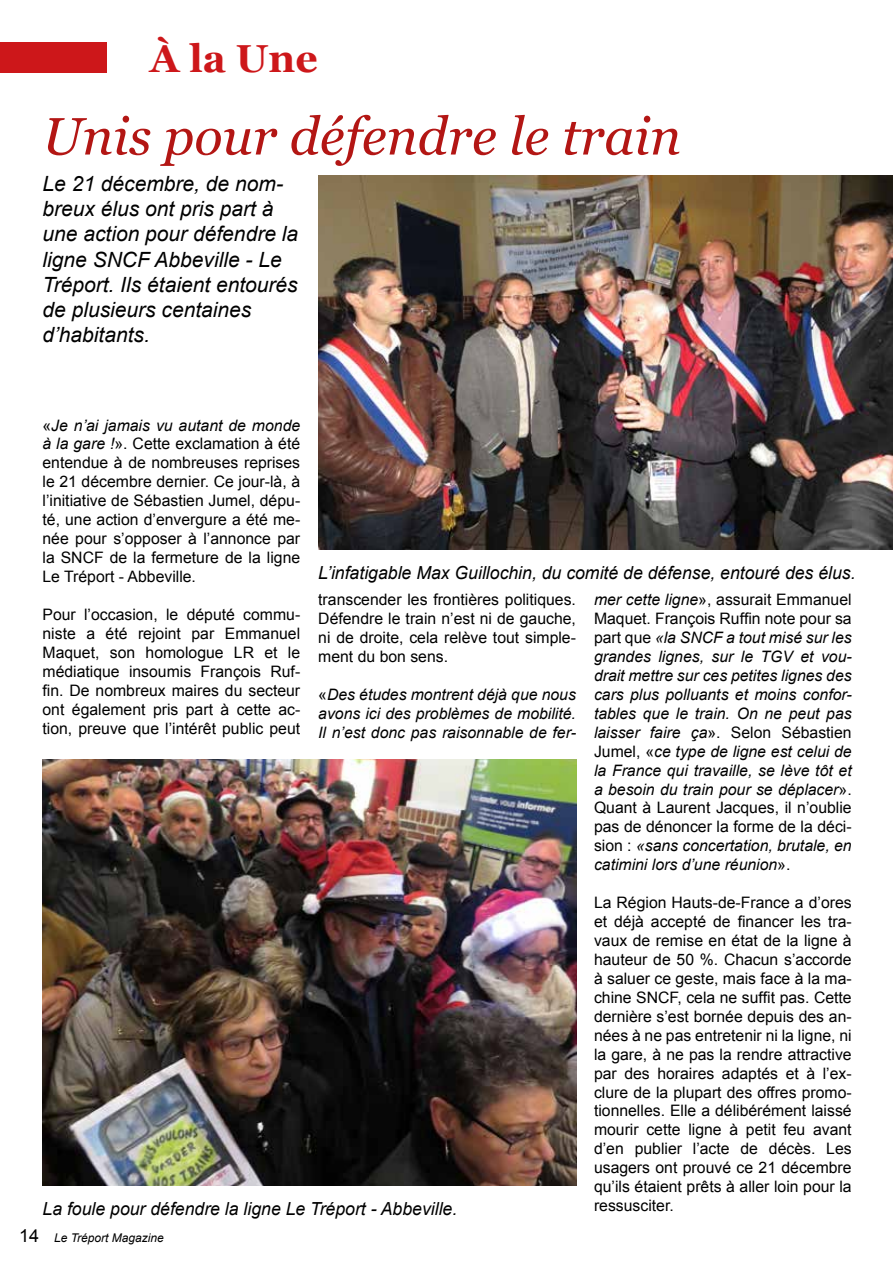
<style>
.page{position:relative;width:893px;height:1263px;background:#fff}
.page>*{position:absolute;margin:0;border:0;box-sizing:border-box;transform-origin:0 0}
.t1{font:italic 52.5px "Georgia";color:#b31614}
.t2{font:700 39px "Georgia";color:#cd171a}
.t3{font:italic 21px/25.2px "Arial";color:#000}
.t4{font:italic 18px "Arial";color:#000}
.t5{font:15.75px/18.9px "Arial";color:#000;text-align:justify}
.t6{font:italic 15.75px/18.9px "Arial";color:#000;text-align:justify}
.t7{font:italic 12px "Arial";color:#000}
.s1{font-style:italic}
.s2{font-style:normal}
.s3{font-style:normal;font-size:18px}
</style>
<div class="page">
<div style="left:0;top:43px;width:106px;height:30px;background:#cd171a"></div>
<img style="left:318px;top:176px;width:575px;height:373px">
<img style="left:43px;top:759px;width:533px;height:427px">
<h2 class="t2" style="left:150px;top:29px;width:169px">À la Une</h2>
<h1 class="t1" style="left:43px;top:98px;width:640px">Unis pour défendre le train</h1>
<h3 class="t3" style="left:43px;top:171px;width:257px">Le 21 décembre, de nom&shy;breux élus ont pris part à une action pour défendre la ligne SNCF Abbeville - Le<br>Tréport. Ils étaient entourés de plusieurs centaines d’habitants.</h3>
<p class="t5" style="left:43px;top:416px;width:259px">«<span class="s1">Je n’ai jamais vu autant de monde à la gare !</span>». Cette exclamation à été entendue à de nombreuses reprises le 21 décembre dernier. Ce jour-là, à l’initiative de Sébastien Jumel, dépu&shy;té, une action d’envergure a été me&shy;née pour s’opposer à l’annonce par la SNCF de la fermeture de la ligne Le Tréport - Abbeville.</p>
<p class="t5" style="left:43px;top:605px;width:259px">Pour l’occasion, le député commu&shy;niste a été rejoint par Emmanuel Maquet, son homologue LR et le médiatique insoumis François Ruf&shy;fin. De nombreux maires du secteur ont également pris part à cette ac&shy;tion, preuve que l’intérêt public peut</p>
<p class="t4" style="left:318px;top:561px;width:539px">L’infatigable Max Guillochin, du comité de défense, entouré des élus.</p>
<p class="t5" style="left:318px;top:590px;width:259px">transcender les frontières politiques.<br>Défendre le train n’est ni de gauche, ni de droite, cela relève tout simple&shy;ment du bon sens.</p>
<p class="t6" style="left:318px;top:685px;width:259px"><span class="s2">«</span>Des études montrent déjà que nous avons ici des problèmes de mobilité.<br>Il n’est donc pas raisonnable de fer-</p>
<p class="t6" style="left:594px;top:590px;width:259px">mer cette ligne<span class="s2">», assurait Emmanuel Maquet. François Ruffin note pour sa part que</span> «la SNCF a tout misé sur les grandes lignes, sur le TGV et vou&shy;drait mettre sur ces petites lignes des cars plus polluants et moins confor&shy;tables que le train. On ne peut pas laisser faire ça<span class="s2">». Selon Sébastien Jumel, «</span>ce type de ligne est celui de la France qui travaille, se lève tôt et a besoin du train pour se déplacer<span class="s2">».<br>Quant à Laurent Jacques, il n’oublie pas de dénoncer la forme de la déci&shy;sion :</span> «sans concertation, brutale, en catimini lors d’une réunion<span class="s2">».</span></p>
<p class="t5" style="left:594px;top:893px;width:259px">La Région Hauts-de-France a d’ores et déjà accepté de financer les tra&shy;vaux de remise en état de la ligne à hauteur de 50 %. Chacun s’accorde à saluer ce geste, mais face à la ma&shy;chine SNCF, cela ne suffit pas. Cette dernière s’est bornée depuis des an&shy;nées à ne pas entretenir ni la ligne, ni la gare, à ne pas la rendre attractive par des horaires adaptés et à l’ex&shy;clure de la plupart des offres promo&shy;tionnelles. Elle a délibérément laissé mourir cette ligne à petit feu avant d’en publier l’acte de décès. Les usagers ont prouvé ce 21 décembre qu’ils étaient prêts à aller loin pour la ressusciter.</p>
<p class="t4" style="left:43px;top:1197px;width:416px">La foule pour défendre la ligne Le Tréport - Abbeville.</p>
<p class="t7" style="left:19px;top:1230px;width:146px"><span class="s3">14</span> Le Tréport Magazine</p>
</div>
